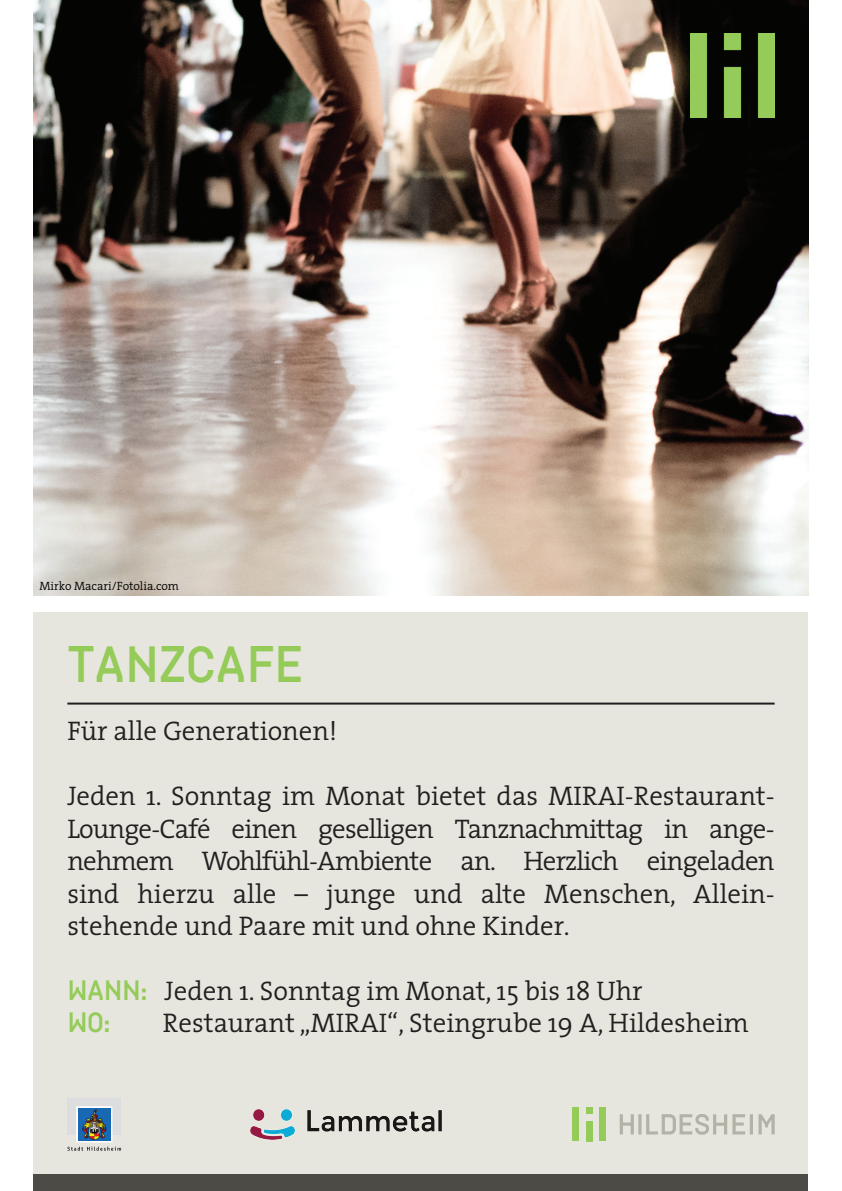
<style>
.page{position:relative;width:842px;height:1191px;background:#fff}
.page>*{position:absolute;margin:0;border:0;box-sizing:border-box;transform-origin:0 0}
.t1{font:500 49px "Uberform";letter-spacing:.01em;color:#95cb58}
.t2{font:300 27px/32.4px "The Serif";color:#231f20;text-align:justify}
.t3{font:500 27px "Uberform";color:#95cb58}
.t4{font:300 12px "The Serif";color:#000}
.s1{font-family:"Uberform";font-weight:500;color:#95cb58}
</style>
<div class="page">
<img style="left:34px;top:0;width:774px;height:595px">
<div style="left:34px;top:612px;width:774px;height:579px;background:#e7e6de"></div>
<hr style="left:67px;top:702px;width:708px;height:2px;background:#231f20">
<div style="left:34px;top:1174px;width:774px;height:17px;background:#4c4b46"></div>
<div style="left:572px;top:1107px;width:7px;height:34px;background:#95cb58"></div>
<div style="left:586px;top:1121px;width:7px;height:20px;background:#95cb58"></div>
<div style="left:586px;top:1107px;width:7px;height:7px;background:#95cb58"></div>
<div style="left:599px;top:1107px;width:7px;height:34px;background:#95cb58"></div>
<svg style="left:620px;top:1114px;width:155px;height:20px"></svg>
<div style="left:68px;top:1098px;width:53px;height:36px;background:#dcdddf"></div>
<svg style="left:77px;top:1106px;width:35px;height:36px"></svg>
<img style="left:78px;top:1108px;width:33px;height:32px">
<svg style="left:67px;top:1146px;width:54px;height:4px"></svg>
<img style="left:690px;top:34px;width:85px;height:84px">
<img style="left:251px;top:1109px;width:191px;height:30px">
<p class="t4" style="left:39px;top:578px;width:141px">Mirko Macari/Fotolia.com</p>
<h1 class="t1" style="left:67px;top:632px;width:237px">TANZCAFE</h1>
<p class="t2" style="left:67px;top:715px;width:272px">Für alle Generationen!</p>
<p class="t2" style="left:67px;top:780px;width:709px">Jeden 1. Sonntag im Monat bietet das MIRAI-Restaurant-Lounge-Café einen geselligen Tanznachmittag in ange&shy;nehmem Wohlfühl-Ambiente an. Herzlich eingeladen sind hierzu alle – junge und alte Menschen, Allein&shy;stehende und Paare mit und ohne Kinder.</p>
<p class="t2" style="left:67px;top:974px;width:577px"><span class="s1">WANN:</span> Jeden 1. Sonntag im Monat, 15 bis 18 Uhr</p>
<p class="t3" style="left:67px;top:1004px;width:44px">WO:</p>
<p class="t2" style="left:163px;top:1007px;width:587px">Restaurant „MIRAI“, Steingrube 19 A, Hildesheim</p>
</div>
